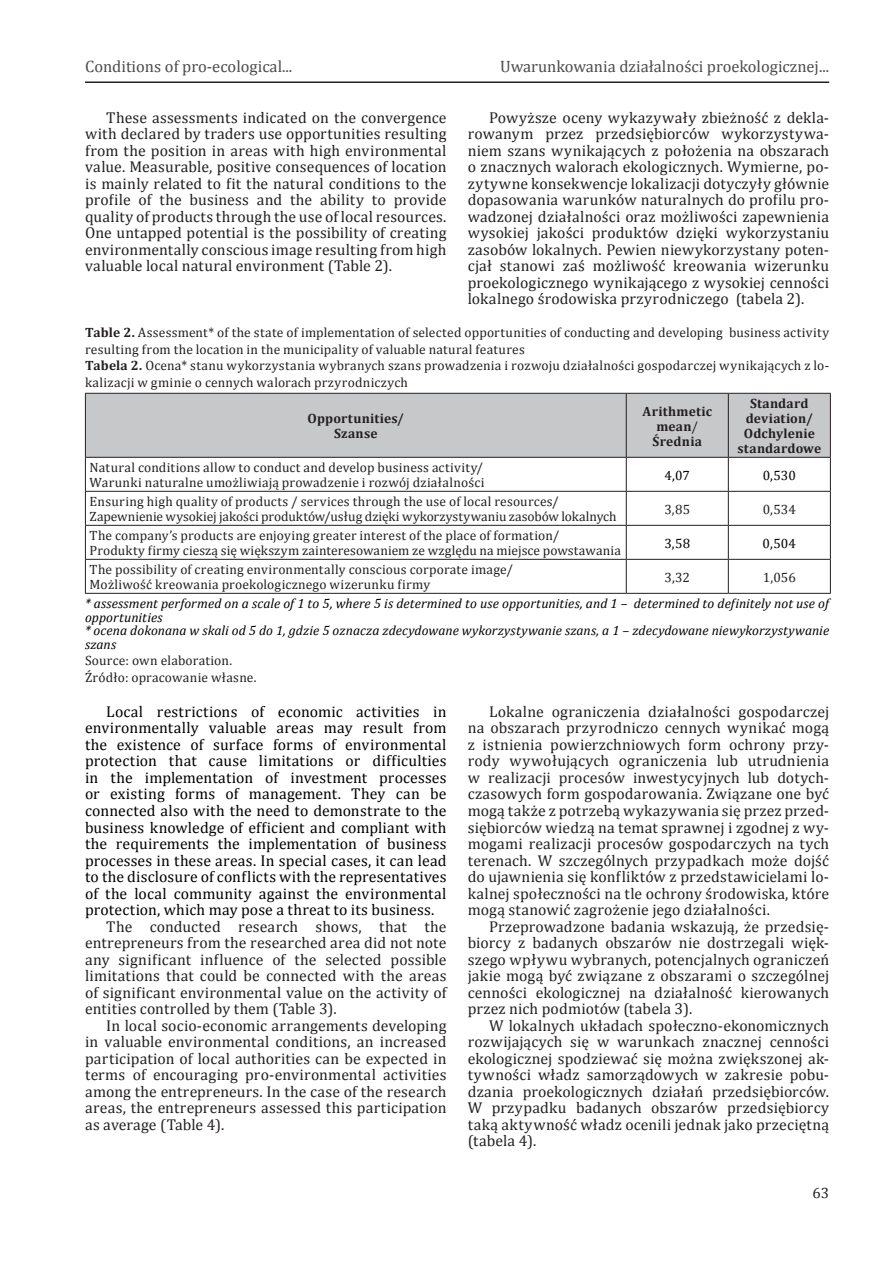
<style>
.page{position:relative;width:893px;height:1263px;background:#fff}
.page>*{position:absolute;margin:0;border:0;box-sizing:border-box;transform-origin:0 0}
.t1{font:16.5px "Cambria";color:#4b4c4d}
.t2{font:15.75px/16.5px "Cambria";letter-spacing:.01em;color:#231f20;text-align:justify}
.t3{font:15.75px/16.5px "Cambria";letter-spacing:.01em;color:#000;text-align:justify}
.t4{font:15px "Cambria";color:#231f20}
.t5{font:13.5px/16.5px "Cambria";letter-spacing:.015em;color:#231f20}
.t6{font:italic 13.5px/13.5px "Cambria";letter-spacing:.005em;color:#000}
.t7{font:700 13.5px/15px "Cambria";letter-spacing:.015em;color:#231f20;text-align:center}
.t8{font:13.5px "Cambria";color:#000}
.s1{font-weight:700}
.s2{font-weight:400}
</style>
<div class="page">
<hr style="left:85px;top:81px;width:744px;height:2px;background:#231f20">
<div style="left:86px;top:394px;width:744px;height:63px;background:#c7c8ca"></div>
<hr style="left:85px;top:393px;width:541px;height:1px;background:#231f20">
<hr style="left:85px;top:394px;width:1px;height:63px;background:#231f20">
<hr style="left:626px;top:393px;width:102px;height:1px;background:#231f20">
<hr style="left:626px;top:394px;width:1px;height:63px;background:#231f20">
<hr style="left:728px;top:393px;width:103px;height:1px;background:#231f20">
<hr style="left:728px;top:394px;width:1px;height:63px;background:#231f20">
<hr style="left:830px;top:394px;width:1px;height:63px;background:#231f20">
<hr style="left:85px;top:457px;width:541px;height:1px;background:#231f20">
<hr style="left:85px;top:458px;width:1px;height:33px;background:#231f20">
<hr style="left:626px;top:457px;width:102px;height:1px;background:#231f20">
<hr style="left:626px;top:458px;width:1px;height:33px;background:#231f20">
<hr style="left:728px;top:457px;width:103px;height:1px;background:#231f20">
<hr style="left:728px;top:458px;width:1px;height:33px;background:#231f20">
<hr style="left:830px;top:458px;width:1px;height:33px;background:#231f20">
<hr style="left:85px;top:491px;width:541px;height:1px;background:#231f20">
<hr style="left:85px;top:492px;width:1px;height:33px;background:#231f20">
<hr style="left:626px;top:491px;width:102px;height:1px;background:#231f20">
<hr style="left:626px;top:492px;width:1px;height:33px;background:#231f20">
<hr style="left:728px;top:491px;width:103px;height:1px;background:#231f20">
<hr style="left:728px;top:492px;width:1px;height:33px;background:#231f20">
<hr style="left:830px;top:492px;width:1px;height:33px;background:#231f20">
<hr style="left:85px;top:525px;width:541px;height:1px;background:#231f20">
<hr style="left:85px;top:526px;width:1px;height:33px;background:#231f20">
<hr style="left:626px;top:525px;width:102px;height:1px;background:#231f20">
<hr style="left:626px;top:526px;width:1px;height:33px;background:#231f20">
<hr style="left:728px;top:525px;width:103px;height:1px;background:#231f20">
<hr style="left:728px;top:526px;width:1px;height:33px;background:#231f20">
<hr style="left:830px;top:526px;width:1px;height:33px;background:#231f20">
<hr style="left:85px;top:559px;width:541px;height:1px;background:#231f20">
<hr style="left:85px;top:560px;width:1px;height:33px;background:#231f20">
<hr style="left:626px;top:559px;width:102px;height:1px;background:#231f20">
<hr style="left:626px;top:560px;width:1px;height:33px;background:#231f20">
<hr style="left:728px;top:559px;width:103px;height:1px;background:#231f20">
<hr style="left:728px;top:560px;width:1px;height:33px;background:#231f20">
<hr style="left:830px;top:560px;width:1px;height:33px;background:#231f20">
<hr style="left:85px;top:593px;width:541px;height:1px;background:#231f20">
<hr style="left:626px;top:593px;width:102px;height:1px;background:#231f20">
<hr style="left:728px;top:593px;width:103px;height:1px;background:#231f20">
<p class="t1" style="left:85px;top:57px;width:209px">Conditions of pro-ecological...</p>
<p class="t2" style="left:85px;top:109px;width:363px;text-indent:21px">These assessments indicated on the convergence with declared by traders use opportunities resulting from the position in areas with high environmental value. Measurable, positive consequences of location is mainly related to fit the natural conditions to the profile of the business and the ability to provide quality of products through the use of local resources.<br>One untapped potential is the possibility of creating environmentally conscious image resulting from high valuable local natural environment (Table 2).</p>
<p class="t1" style="left:500px;top:57px;width:331px">Uwarunkowania działalności proekologicznej...</p>
<p class="t2" style="left:468px;top:109px;width:363px;text-indent:21px">Powyższe oceny wykazywały zbieżność z dekla&shy;rowanym przez przedsiębiorców wykorzystywa&shy;niem szans wynikających z położenia na obszarach o znacznych walorach ekologicznych. Wymierne, po&shy;zytywne konsekwencje lokalizacji dotyczyły głównie dopasowania warunków naturalnych do profilu pro&shy;wadzonej działalności oraz możliwości zapewnienia wysokiej jakości produktów dzięki wykorzystaniu zasobów lokalnych. Pewien niewykorzystany poten&shy;cjał stanowi zaś możliwość kreowania wizerunku proekologicznego wynikającego z wysokiej cenności lokalnego środowiska przyrodniczego (tabela 2).</p>
<p class="t5" style="left:85px;top:324px;width:746px"><span class="s1">Table 2.</span> Assessment* of the state of implementation of selected opportunities of conducting and developing business activity resulting from the location in the municipality of valuable natural features<br><span class="s1">Tabela 2.</span> Ocena* stanu wykorzystania wybranych szans prowadzenia i rozwoju działalności gospodarczej wynikających z lo&shy;kalizacji w gminie o cennych walorach przyrodniczych</p>
<p class="t7" style="left:308px;top:410px;width:98px">Opportunities/<br>Szanse</p>
<p class="t7" style="left:643px;top:403px;width:71px">Arithmetic mean<span class="s2">/<br></span>Średnia</p>
<p class="t7" style="left:737px;top:395px;width:85px">Standard deviation/<br>Odchylenie standardowe</p>
<p class="t5" style="left:90px;top:460px;width:396px;line-height:15px">Natural conditions allow to conduct and develop business activity/<br>Warunki naturalne umożliwiają prowadzenie i rozwój działalności</p>
<p class="t8" style="left:665px;top:467px;width:27px">4,07</p>
<p class="t8" style="left:763px;top:467px;width:35px">0,530</p>
<p class="t5" style="left:90px;top:494px;width:528px;line-height:15px">Ensuring high quality of products / services through the use of local resources/<br>Zapewnienie wysokiej jakości produktów/usług dzięki wykorzystywaniu zasobów lokalnych</p>
<p class="t5" style="left:664px;top:501px;width:27px">3,85</p>
<p class="t5" style="left:763px;top:501px;width:35px">0,534</p>
<p class="t5" style="left:90px;top:528px;width:533px;line-height:15px">The company’s products are enjoying greater interest of the place of formation/<br>Produkty firmy cieszą się większym zainteresowaniem ze względu na miejsce powstawania</p>
<p class="t8" style="left:664px;top:535px;width:27px">3,58</p>
<p class="t8" style="left:763px;top:535px;width:35px">0,504</p>
<p class="t5" style="left:90px;top:562px;width:425px;line-height:15px">The possibility of creating environmentally conscious corporate image/<br>Możliwość kreowania proekologicznego wizerunku firmy</p>
<p class="t5" style="left:664px;top:569px;width:27px">3,32</p>
<p class="t5" style="left:763px;top:569px;width:34px">1,056</p>
<p class="t6" style="left:85px;top:596px;width:746px">* assessment performed on a scale of 1 to 5, where 5 is determined to use opportunities, and 1 – determined to definitely not use of opportunities<br>* ocena dokonana w skali od 5 do 1, gdzie 5 oznacza zdecydowane wykorzystywanie szans, a 1 – zdecydowane niewykorzystywanie szans</p>
<p class="t5" style="left:85px;top:652px;width:173px">Source: own elaboration.<br>Źródło: opracowanie własne.</p>
<p class="t3" style="left:85px;top:703px;width:363px;text-indent:21px">Local restrictions of economic activities in environmentally valuable areas may result from the existence of surface forms of environmental protection that cause limitations or difficulties in the implementation of investment processes or existing forms of management. They can be connected also with the need to demonstrate to the business knowledge of efficient and compliant with the requirements the implementation of business processes in these areas. In special cases, it can lead to the disclosure of conflicts with the representatives of the local community against the environmental protection, which may pose a threat to its business.</p>
<p class="t2" style="left:85px;top:918px;width:363px;text-indent:21px">The conducted research shows, that the entrepreneurs from the researched area did not note any significant influence of the selected possible limitations that could be connected with the areas of significant environmental value on the activity of entities controlled by them (Table 3).</p>
<p class="t2" style="left:85px;top:1017px;width:363px;text-indent:21px">In local socio-economic arrangements developing in valuable environmental conditions, an increased participation of local authorities can be expected in terms of encouraging pro-environmental activities among the entrepreneurs. In the case of the research areas, the entrepreneurs assessed this participation as average (Table 4).</p>
<p class="t2" style="left:468px;top:703px;width:363px;text-indent:21px">Lokalne ograniczenia działalności gospodarczej na obszarach przyrodniczo cennych wynikać mogą z istnienia powierzchniowych form ochrony przy&shy;rody wywołujących ograniczenia lub utrudnienia w realizacji procesów inwestycyjnych lub dotych&shy;czasowych form gospodarowania. Związane one być mogą także z potrzebą wykazywania się przez przed&shy;siębiorców wiedzą na temat sprawnej i zgodnej z wy&shy;mogami realizacji procesów gospodarczych na tych terenach. W szczególnych przypadkach może dojść do ujawnienia się konfliktów z przedstawicielami lo&shy;kalnej społeczności na tle ochrony środowiska, które mogą stanowić zagrożenie jego działalności.</p>
<p class="t2" style="left:468px;top:918px;width:363px;text-indent:21px">Przeprowadzone badania wskazują, że przedsię&shy;biorcy z badanych obszarów nie dostrzegali więk&shy;szego wpływu wybranych, potencjalnych ograniczeń jakie mogą być związane z obszarami o szczególnej cenności ekologicznej na działalność kierowanych przez nich podmiotów (tabela 3).</p>
<p class="t2" style="left:468px;top:1017px;width:363px;text-indent:21px">W lokalnych układach społeczno-ekonomicznych rozwijających się w warunkach znacznej cenności ekologicznej spodziewać się można zwiększonej ak&shy;tywności władz samorządowych w zakresie pobu&shy;dzania proekologicznych działań przedsiębiorców.<br>W przypadku badanych obszarów przedsiębiorcy taką aktywność władz ocenili jednak jako przeciętną (tabela 4).</p>
<p class="t4" style="left:813px;top:1184px;width:18px">63</p>
</div>
